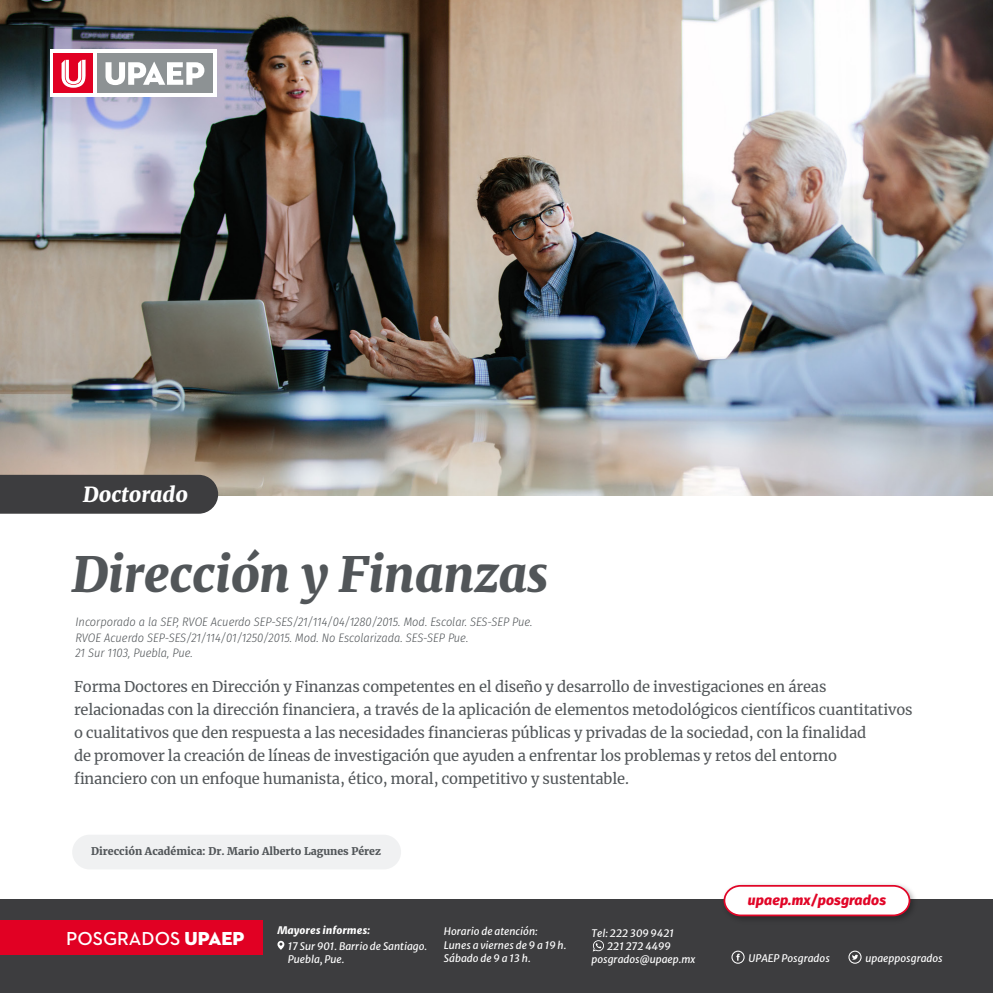
<style>
.page{position:relative;width:993px;height:993px;background:#fff}
.page>*{position:absolute;margin:0;border:0;box-sizing:border-box;transform-origin:0 0}
.t1{font:italic 900 49px "Merriweather";letter-spacing:-.005em;color:#525659}
.t2{font:italic 900 21px "Merriweather";color:#fff}
.t3{font:600 19.07px "Neutraface 2 Text";color:#fff}
.t4{font:14.7px/22.8px "Merriweather";letter-spacing:-.01em;color:#525659}
.t5{font:italic 800 14px "Fira Sans";letter-spacing:.01em;color:#e10527}
.t6{font:italic 300 12.25px/15.8px "Fira Sans Condensed";color:#525659}
.t7{font:900 10.5px "Merriweather";color:#525659}
.t8{font:italic 10.33px/13.3px "Merriweather Sans";color:#fff}
.t9{font:italic 800 10.33px "Merriweather Sans";color:#fff}
.s1{font-family:"Neutraface 2 Display Titling";font-weight:400}
</style>
<div class="page">
<img style="left:0;top:0;width:992px;height:495px">
<div style="left:0;top:474px;width:218px;height:39px;background:#3d3d3f"></div>
<div style="left:72px;top:834px;width:329px;height:35px;background:#f0f1f2;border-radius:17px"></div>
<div style="left:0;top:899px;width:992px;height:93px;background:#3d3d3f"></div>
<svg style="left:731px;top:950px;width:13px;height:13px"></svg>
<svg style="left:848px;top:950px;width:13px;height:13px"></svg>
<svg style="left:593px;top:940px;width:10px;height:11px"></svg>
<svg style="left:277px;top:940px;width:7px;height:9px"></svg>
<div style="left:0;top:920px;width:262px;height:34px;background:#e10023"></div>
<svg style="left:50px;top:50px;width:166px;height:47px"></svg>
<div style="left:97px;top:54px;width:115px;height:39px;background:#8d9294"></div>
<svg style="left:105px;top:62px;width:99px;height:23px"></svg>
<div style="left:54px;top:54px;width:39px;height:39px;background:#e10023"></div>
<svg style="left:61px;top:60px;width:24px;height:28px"></svg>
<img style="left:734px;top:890px;width:181px;height:29px">
<svg style="left:723px;top:884px;width:187px;height:32px"></svg>
<h2 class="t2" style="left:83px;top:479px;width:106px">Doctorado</h2>
<h1 class="t1" style="left:72px;top:540px;width:477px">Dirección y Finanzas</h1>
<p class="t6" style="left:75px;top:613px;width:458px">Incorporado a la SEP, RVOE Acuerdo SEP-SES/21/114/04/1280/2015. Mod. Escolar. SES-SEP Pue.<br>RVOE Acuerdo SEP-SES/21/114/01/1250/2015. Mod. No Escolarizada. SES-SEP Pue.<br>21 Sur 1103, Puebla, Pue.</p>
<p class="t4" style="left:74px;top:675px;width:839px">Forma Doctores en Dirección y Finanzas competentes en el diseño y desarrollo de investigaciones en áreas relacionadas con la dirección financiera, a través de la aplicación de elementos metodológicos científicos cuantitativos o cualitativos que den respuesta a las necesidades financieras públicas y privadas de la sociedad, con la finalidad<br>de promover la creación de líneas de investigación que ayuden a enfrentar los problemas y retos del entorno financiero con un enfoque humanista, ético, moral, competitivo y sustentable.</p>
<p class="t7" style="left:91px;top:843px;width:291px">Dirección Académica: Dr. Mario Alberto Lagunes Pérez</p>
<p class="t9" style="left:277px;top:920px;width:94px">Mayores informes:</p>
<p class="t8" style="left:591px;top:924px;width:84px">Tel: 222 309 9421</p>
<p class="t8" style="left:288px;top:937px;width:141px">17 Sur 901. Barrio de Santiago.<br>Puebla, Pue.</p>
<p class="t3" style="left:66px;top:925px;width:180px">POSGRADOS <span class="s1">UPAEP</span></p>
<p class="t8" style="left:444px;top:923px;width:124px">Horario de atención:<br>Lunes a viernes de 9 a 19 h.<br>Sábado de 9 a 13 h.</p>
<p class="t8" style="left:607px;top:937px;width:65px">221 272 4499</p>
<p class="t8" style="left:591px;top:950px;width:105px">posgrados@upaep.mx</p>
<p class="t5" style="left:747px;top:888px;width:140px">upaep.mx/posgrados</p>
<p class="t8" style="left:748px;top:949px;width:83px">UPAEP Posgrados</p>
<p class="t8" style="left:865px;top:949px;width:79px">upaepposgrados</p>
</div>
